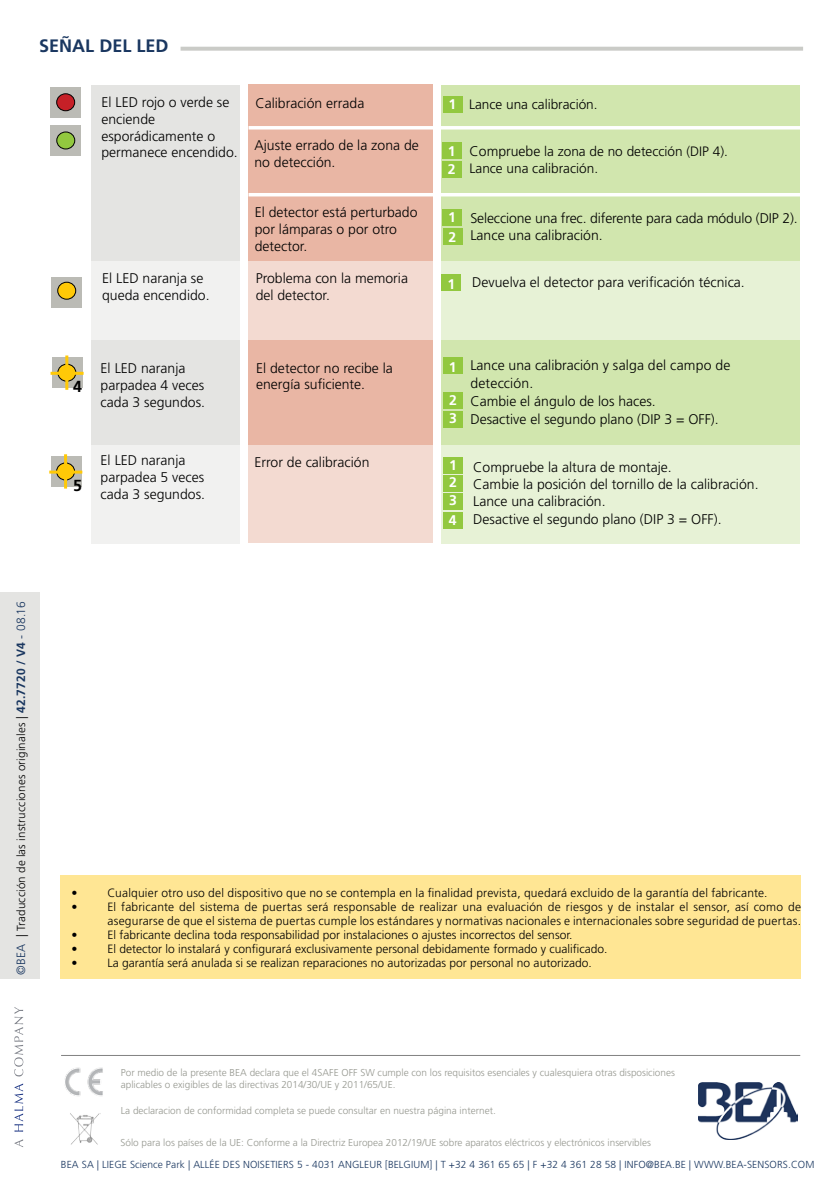
<style>
.page{position:relative;width:840px;height:1191px;background:#fff}
.page>*{position:absolute;margin:0;border:0;box-sizing:border-box;transform-origin:0 0}
.t1{font:700 18px "Frutiger LT Std";color:#1a3760}
.t2{font:700 16px "Frutiger LT Std";color:#000}
.t3{font:300 14px/16.8px "Frutiger LT Std";color:#000}
.t4{font:700 14px/17.8px "Frutiger LT Std";color:#fff}
.t5{font:300 13.6px/17.2px "Frutiger LT Std";color:#000}
.t6{font:300 12px/14px "Frutiger LT Std";letter-spacing:.01em;color:#000}
.t7{font:300 11.6px "Frutiger LT Std";letter-spacing:.015em;color:#000}
.t8{font:300 10.2px "Frutiger LT Std";letter-spacing:.01em;color:#1a3760}
.t9{font:300 10px/12px "Frutiger LT Std";color:#969890}
.s1{font-size:14px}
.s2{font-size:12px;color:#1a3760}
.s3{font-size:12px}
.s4{font-weight:700;font-size:12px;color:#1a3760}
</style>
<div class="page">
<svg style="left:14px;top:1139px;width:9px;height:8px"></svg>
<svg style="left:14px;top:1007px;width:9px;height:69px"></svg>
<svg style="left:14px;top:1083px;width:10px;height:49px"></svg>
<hr style="left:61px;top:1055px;width:738px;height:1px;background:#000">
<img style="left:65px;top:1067px;width:38px;height:29px">
<div style="left:0;top:592px;width:40px;height:387px;background:#e4e4e2"></div>
<img style="left:70px;top:1113px;width:30px;height:32px">
<div style="left:61px;top:875px;width:739px;height:104px;background:#ffe694"></div>
<div style="left:248px;top:84px;width:185px;height:459px;background:#e9b6a4"></div>
<div style="left:441px;top:85px;width:358px;height:458px;background:#d1e6ae"></div>
<div style="left:91px;top:85px;width:148px;height:458px;background:#e4e4e2"></div>
<div style="left:50px;top:125px;width:31px;height:31px;background:#bbbbb5"></div>
<div style="left:50px;top:88px;width:31px;height:30px;background:#bbbbb5"></div>
<div style="left:51px;top:277px;width:31px;height:31px;background:#bbbbb5"></div>
<div style="left:57px;top:94px;width:18px;height:17px;background:#c62027;border-radius:50%"></div>
<div style="left:56px;top:93px;width:19px;height:18px;border:1px solid #000;border-radius:50%"></div>
<div style="left:57px;top:132px;width:18px;height:17px;background:#92c83f;border-radius:50%"></div>
<div style="left:56px;top:131px;width:19px;height:18px;border:1px solid #000;border-radius:50%"></div>
<div style="left:58px;top:282px;width:18px;height:17px;background:#ffc907;border-radius:50%"></div>
<div style="left:57px;top:282px;width:19px;height:18px;border:1px solid #000;border-radius:50%"></div>
<div style="left:52px;top:357px;width:31px;height:31px;background:#bbbbb5"></div>
<svg style="left:58px;top:364px;width:18px;height:17px"></svg>
<div style="left:57px;top:364px;width:19px;height:18px;border:1px solid #000;border-radius:50%"></div>
<hr style="left:65px;top:355px;width:3px;height:35px;background:#ffc907">
<hr style="left:50px;top:372px;width:34px;height:3px;background:#ffc907">
<div style="left:51px;top:456px;width:30px;height:31px;background:#bbbbb5"></div>
<svg style="left:57px;top:463px;width:17px;height:17px"></svg>
<div style="left:56px;top:462px;width:19px;height:18px;border:1px solid #000;border-radius:50%"></div>
<hr style="left:64px;top:454px;width:3px;height:34px;background:#ffc907">
<hr style="left:49px;top:470px;width:33px;height:3px;background:#ffc907">
<div style="left:442px;top:96px;width:20px;height:16px;background:#92c83f"></div>
<svg style="left:91px;top:261px;width:708px;height:78px;fill:#e7f2d6"></svg>
<div style="left:441px;top:274px;width:20px;height:17px;background:#92c83f"></div>
<svg style="left:91px;top:445px;width:708px;height:98px"></svg>
<div style="left:442px;top:358px;width:20px;height:16px;background:#92c83f"></div>
<div style="left:443px;top:392px;width:20px;height:16px;background:#92c83f"></div>
<div style="left:441px;top:142px;width:20px;height:17px;background:#92c83f"></div>
<div style="left:441px;top:161px;width:20px;height:16px;background:#92c83f"></div>
<div style="left:443px;top:457px;width:20px;height:16px;background:#92c83f"></div>
<div style="left:442px;top:475px;width:20px;height:17px;background:#92c83f"></div>
<div style="left:442px;top:493px;width:20px;height:17px;background:#92c83f"></div>
<div style="left:442px;top:209px;width:20px;height:17px;background:#92c83f"></div>
<div style="left:443px;top:411px;width:20px;height:16px;background:#92c83f"></div>
<hr style="left:248px;top:126px;width:551px;height:3px;background:#fff">
<hr style="left:248px;top:193px;width:551px;height:3px;background:#fff">
<div style="left:442px;top:228px;width:20px;height:17px;background:#92c83f"></div>
<div style="left:442px;top:512px;width:20px;height:17px;background:#92c83f"></div>
<img style="left:698px;top:1082px;width:99px;height:57px">
<svg style="left:180px;top:47px;width:622px;height:4px;background:#cecfcb"></svg>
<p class="t1" style="left:39px;top:35px;width:131px">SEÑAL DEL LED</p>
<p class="t3" style="left:101px;top:94px;width:129px">El LED rojo o verde se</p>
<p class="t5" style="left:469px;top:96px;width:130px">Lance una calibración.</p>
<p class="t3" style="left:101px;top:111px;width:138px">enciende esporádicamente o permanece encendido.</p>
<p class="t3" style="left:255px;top:95px;width:110px">Calibración errada</p>
<p class="t4" style="left:448px;top:95px;width:9px">1</p>
<p class="t3" style="left:254px;top:137px;width:166px">Ajuste errado de la zona de no detección.</p>
<p class="t5" style="left:469px;top:143px;width:260px"><span class="s1">Compruebe</span> la zona de no detección (DIP 4).<br>Lance una calibración.</p>
<p class="t4" style="left:447px;top:143px;width:9px">1<br>2</p>
<p class="t3" style="left:255px;top:204px;width:164px">El detector está perturbado por lámparas o por otro detector.</p>
<p class="t3" style="left:470px;top:210px;width:329px">Seleccione una frec. diferente para cada módulo (DIP 2).<br>Lance una calibración.</p>
<p class="t4" style="left:448px;top:208px;width:9px">1</p>
<p class="t4" style="left:448px;top:228px;width:9px">2</p>
<p class="t3" style="left:102px;top:270px;width:109px">El LED naranja se queda encendido.</p>
<p class="t3" style="left:472px;top:274px;width:274px">Devuelva el detector para verificación técnica.</p>
<p class="t3" style="left:255px;top:270px;width:154px">Problema con la memoria del detector.</p>
<p class="t4" style="left:447px;top:275px;width:9px">1</p>
<p class="t2" style="left:73px;top:377px;width:10px">4</p>
<p class="t2" style="left:73px;top:475px;width:10px">5</p>
<p class="t3" style="left:101px;top:360px;width:106px">El LED naranja parpadea 4 veces cada 3 segundos.</p>
<p class="t3" style="left:256px;top:359px;width:138px">El detector no recibe la energía suficiente.</p>
<p class="t3" style="left:470px;top:356px;width:261px;line-height:18px">Lance una calibración y salga del campo de detección.<br>Cambie el ángulo de los haces.<br>Desactive el segundo plano (DIP 3 = OFF).</p>
<p class="t4" style="left:448px;top:358px;width:9px">1</p>
<p class="t4" style="left:449px;top:391px;width:9px">2</p>
<p class="t4" style="left:449px;top:409px;width:9px">3</p>
<p class="t3" style="left:101px;top:452px;width:106px">El LED naranja parpadea 5 veces cada 3 segundos.</p>
<p class="t3" style="left:254px;top:454px;width:116px">Error de calibración</p>
<p class="t3" style="left:473px;top:459px;width:286px">Compruebe la altura de montaje.<br>Cambie la posición del tornillo de la calibración.<br>Lance una calibración.<br>Desactive el segundo plano (DIP 3 = OFF).</p>
<p class="t4" style="left:449px;top:456px;width:9px;text-align:justify">1<br>2<br>3</p>
<p class="t4" style="left:448px;top:511px;width:9px">4</p>
<p class="t7" style="left:14px;top:975px;width:375px;rotate:-90deg"><span class="s2">©BEA</span> <span class="s3">|</span> Traducción de las instrucciones originales <span class="s3">|</span> <span class="s4">42.7720 / V4</span> <span class="s2">- 08.16</span></p>
<p class="t6" style="left:71px;top:886px;width:7px">•</p>
<p class="t6" style="left:107px;top:886px;width:661px">Cualquier otro uso del dispositivo que no se contempla en la finalidad prevista, quedará excluido de la garantía del fabricante.</p>
<p class="t6" style="left:71px;top:900px;width:7px">•</p>
<p class="t6" style="left:107px;top:900px;width:694px">El fabricante del sistema de puertas será responsable de realizar una evaluación de riesgos y de instalar el sensor, así como de asegurarse de que el sistema de puertas cumple los estándares y normativas nacionales e internacionales sobre seguridad de puertas.</p>
<p class="t6" style="left:71px;top:928px;width:7px">•</p>
<p class="t6" style="left:107px;top:928px;width:466px">El fabricante declina toda responsabilidad por instalaciones o ajustes incorrectos del sensor.</p>
<p class="t6" style="left:71px;top:942px;width:7px">•</p>
<p class="t6" style="left:107px;top:942px;width:501px">El detector lo instalará y configurará exclusivamente personal debidamente formado y cualificado.</p>
<p class="t6" style="left:71px;top:956px;width:7px">•</p>
<p class="t6" style="left:107px;top:956px;width:485px">La garantía será anulada si se realizan reparaciones no autorizadas por personal no autorizado.</p>
<p class="t9" style="left:121px;top:1066px;width:555px">Por medio de la presente BEA declara que el 4SAFE OFF SW cumple con los requisitos esenciales y cualesquiera otras disposiciones aplicables o exigibles de las directivas 2014/30/UE y 2011/65/UE.</p>
<p class="t9" style="left:121px;top:1105px;width:376px">La declaracion de conformidad completa se puede consultar en nuestra página internet.</p>
<p class="t9" style="left:120px;top:1136px;width:531px">Sólo para los países de la UE: Conforme a la Directriz Europea 2012/19/UE sobre aparatos eléctricos y electrónicos inservibles</p>
<p class="t8" style="left:61px;top:1159px;width:754px">BEA SA | LIEGE Science Park | ALLÉE DES NOISETIERS 5 - 4031 ANGLEUR [BELGIUM] | T +32 4 361 65 65 | F +32 4 361 28 58 | INFO@BEA.BE | WWW.BEA-SENSORS.COM</p>
</div>
